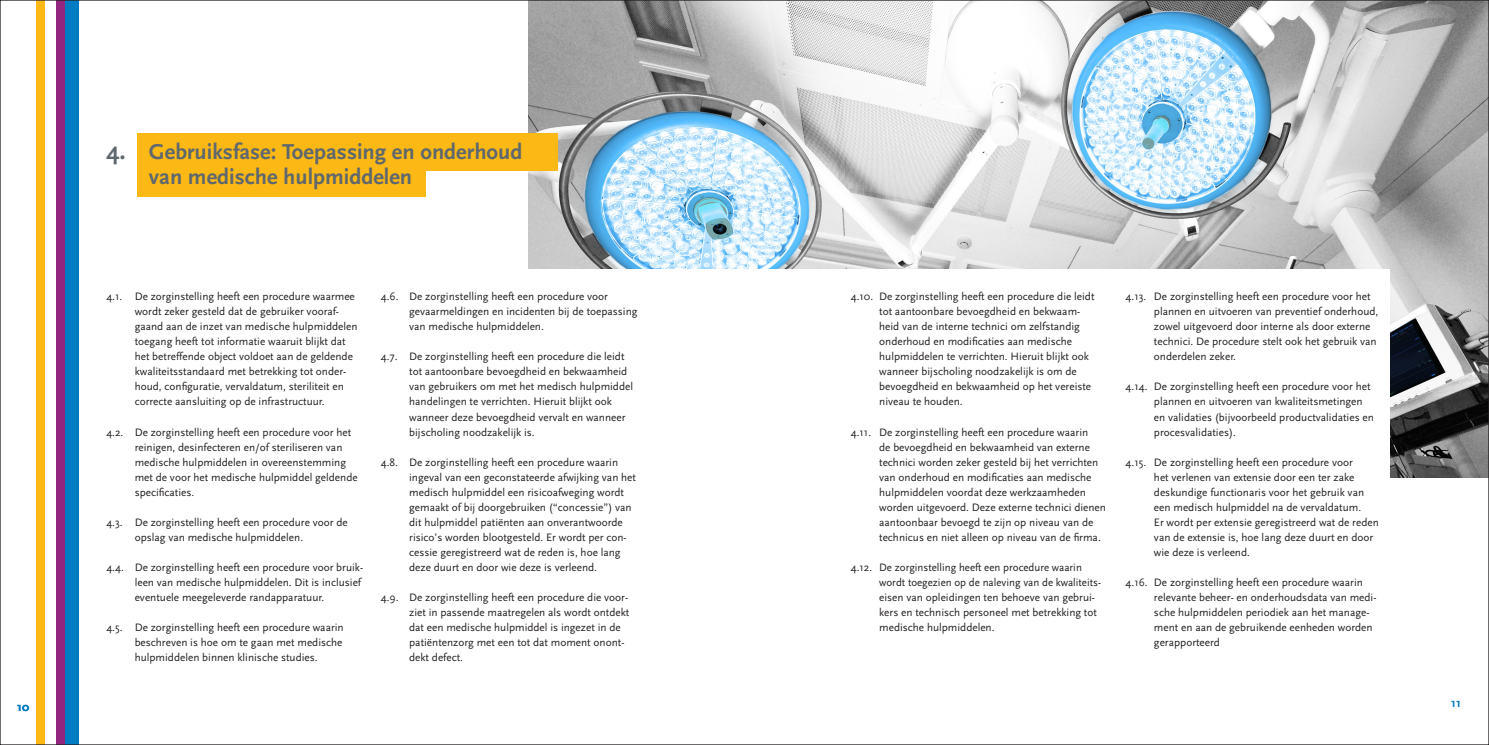
<style>
.page{position:relative;width:1489px;height:745px;background:#fff}
.page>*{position:absolute;margin:0;border:0;box-sizing:border-box;transform-origin:0 0}
.k1{font:700 22.5px/25px "Scala Sans";color:#5e686d}
.K0{font:700 12.5px "Scala Sans";color:#007cc2}
.plat_inspr{font:11.25px/15px "Scala Sans";color:#231f20}
.s1{font-size:25px}
</style>
<div class="page">
<img style="left:528px;top:2px;width:958px;height:475px">
<div style="left:390px;top:269px;width:999px;height:278px;background:#fff"></div>
<div style="left:137px;top:159px;width:288px;height:38px;background:#fcb814"></div>
<div style="left:137px;top:133px;width:421px;height:37px;background:#fcb814"></div>
<div style="left:61px;top:0;width:18px;height:744px;background:#007cc2"></div>
<div style="left:37px;top:0;width:8px;height:744px;background:#fcb814"></div>
<div style="left:56px;top:0;width:9px;height:744px;background:#932780"></div>
<p class="K0" style="left:17px;top:700px;width:14px">10</p>
<p class="k1" style="left:149px;top:140px;width:375px;text-indent:-42px"><span class="s1">4.</span> Gebruiksfase: Toepassing en onderhoud van medische hulpmiddelen</p>
<p class="plat_inspr" style="left:135px;top:289px;width:224px;text-indent:-28px">4.1. De zorginstelling heeft een procedure waarmee wordt zeker gesteld dat de gebruiker vooraf&shy;gaand aan de inzet van medische hulpmiddelen toegang heeft tot informatie waaruit blijkt dat het betreffende object voldoet aan de geldende kwaliteitsstandaard met betrekking tot onder&shy;houd, configuratie, vervaldatum, steriliteit en correcte aansluiting op de infrastructuur.</p>
<p class="plat_inspr" style="left:135px;top:424px;width:224px;text-indent:-28px">4.2. De zorginstelling heeft een procedure voor het reinigen, desinfecteren en/of steriliseren van medische hulpmiddelen in overeenstemming met de voor het medische hulpmiddel geldende specificaties.</p>
<p class="plat_inspr" style="left:135px;top:514px;width:214px;text-indent:-28px">4.3. De zorginstelling heeft een procedure voor de opslag van medische hulpmiddelen.</p>
<p class="plat_inspr" style="left:135px;top:559px;width:230px;text-indent:-28px">4.4. De zorginstelling heeft een procedure voor bruik&shy;leen van medische hulpmiddelen. Dit is inclusief eventuele meegeleverde randapparatuur.</p>
<p class="plat_inspr" style="left:135px;top:619px;width:210px;text-align:justify;text-indent:-28px">4.5. De zorginstelling heeft een procedure waarin beschreven is hoe om te gaan met medische hulpmiddelen binnen klinische studies.</p>
<p class="plat_inspr" style="left:409px;top:289px;width:230px;text-indent:-28px">4.6. De zorginstelling heeft een procedure voor gevaarmeldingen en incidenten bij de toepassing van medische hulpmiddelen.</p>
<p class="plat_inspr" style="left:409px;top:349px;width:225px;text-indent:-28px">4.7. De zorginstelling heeft een procedure die leidt tot aantoonbare bevoegdheid en bekwaamheid van gebruikers om met het medisch hulpmiddel handelingen te verrichten. Hieruit blijkt ook wanneer deze bevoegdheid vervalt en wanneer bijscholing noodzakelijk is.</p>
<p class="plat_inspr" style="left:409px;top:454px;width:228px;text-indent:-28px">4.8. De zorginstelling heeft een procedure waarin ingeval van een geconstateerde afwijking van het medisch hulpmiddel een risicoafweging wordt gemaakt of bij doorgebruiken (“concessie”) van dit hulpmiddel patiënten aan onverantwoorde risico’s worden blootgesteld. Er wordt per con&shy;cessie geregistreerd wat de reden is, hoe lang deze duurt en door wie deze is verleend.</p>
<p class="plat_inspr" style="left:409px;top:589px;width:222px;text-indent:-28px">4.9. De zorginstelling heeft een procedure die voor&shy;ziet in passende maatregelen als wordt ontdekt dat een medische hulpmiddel is ingezet in de patiëntenzorg met een tot dat moment onont&shy;dekt defect.</p>
<p class="plat_inspr" style="left:879px;top:289px;width:217px;text-indent:-28px">4.10. De zorginstelling heeft een procedure die leidt tot aantoonbare bevoegdheid en bekwaam&shy;heid van de interne technici om zelfstandig onderhoud en modificaties aan medische hulpmiddelen te verrichten. Hieruit blijkt ook wanneer bijscholing noodzakelijk is om de bevoegdheid en bekwaamheid op het vereiste niveau te houden.</p>
<p class="plat_inspr" style="left:879px;top:424px;width:228px;text-indent:-28px">4.11. De zorginstelling heeft een procedure waarin<br>de bevoegdheid en bekwaamheid van externe technici worden zeker gesteld bij het verrichten van onderhoud en modificaties aan medische hulpmiddelen voordat deze werkzaamheden worden uitgevoerd. Deze externe technici dienen aantoonbaar bevoegd te zijn op niveau van de technicus en niet alleen op niveau van de firma.</p>
<p class="plat_inspr" style="left:879px;top:559px;width:223px;text-indent:-28px">4.12. De zorginstelling heeft een procedure waarin wordt toegezien op de naleving van de kwaliteits&shy;eisen van opleidingen ten behoeve van gebrui&shy;kers en technisch personeel met betrekking tot medische hulpmiddelen.</p>
<p class="plat_inspr" style="left:1153px;top:289px;width:226px;text-indent:-28px">4.13. De zorginstelling heeft een procedure voor het plannen en uitvoeren van preventief onderhoud, zowel uitgevoerd door interne als door externe technici. De procedure stelt ook het gebruik van onderdelen zeker.</p>
<p class="plat_inspr" style="left:1153px;top:379px;width:221px;text-indent:-28px">4.14. De zorginstelling heeft een procedure voor het plannen en uitvoeren van kwaliteitsmetingen en validaties (bijvoorbeeld productvalidaties en procesvalidaties).</p>
<p class="plat_inspr" style="left:1153px;top:454px;width:226px;text-indent:-28px">4.15. De zorginstelling heeft een procedure voor<br>het verlenen van extensie door een ter zake deskundige functionaris voor het gebruik van een medisch hulpmiddel na de vervaldatum.<br>Er wordt per extensie geregistreerd wat de reden van de extensie is, hoe lang deze duurt en door wie deze is verleend.</p>
<p class="plat_inspr" style="left:1153px;top:574px;width:224px;text-indent:-28px">4.16. De zorginstelling heeft een procedure waarin relevante beheer- en onderhoudsdata van medi&shy;sche hulpmiddelen periodiek aan het manage&shy;ment en aan de gebruikende eenheden worden gerapporteerd</p>
<p class="K0" style="left:1450px;top:695px;width:11px">11</p>
</div>
